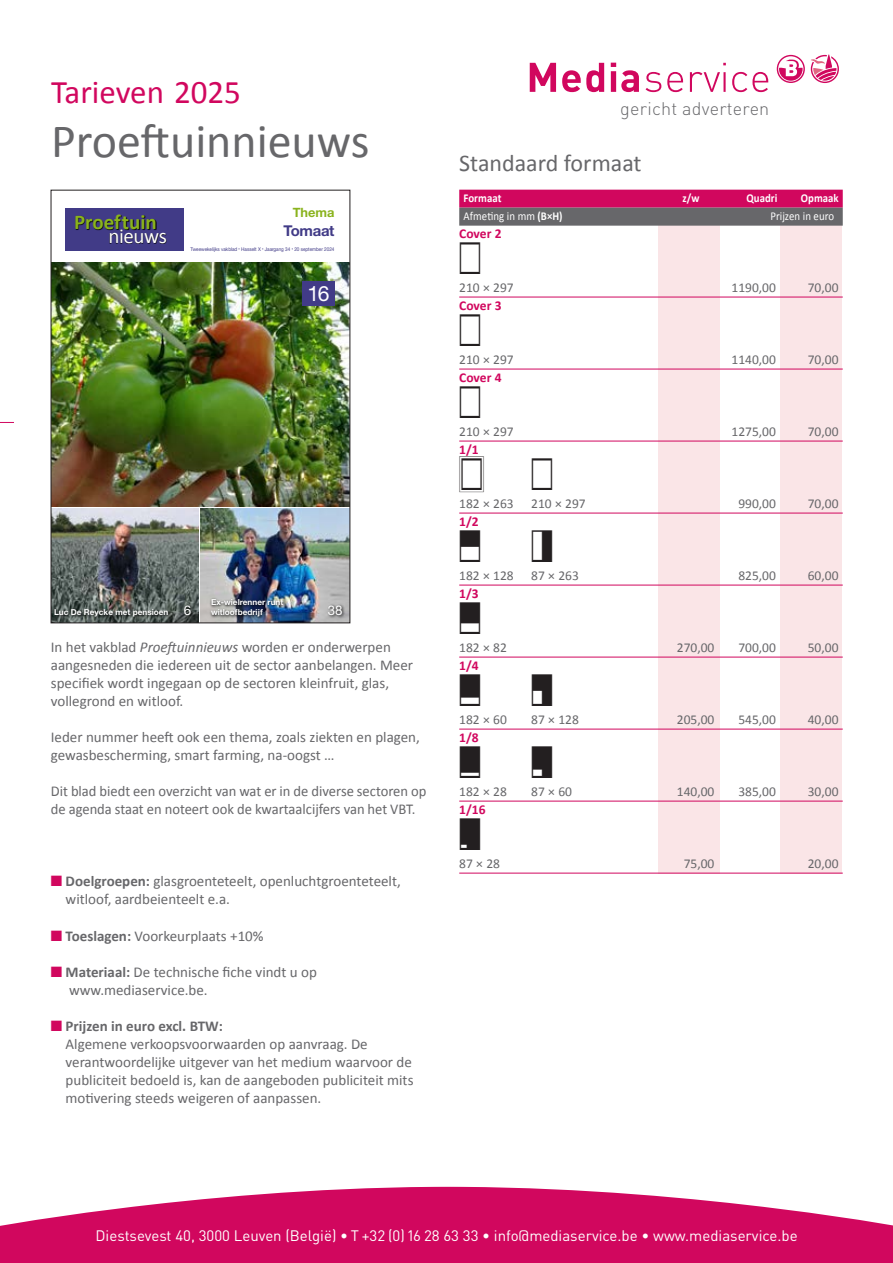
<style>
.page{position:relative;width:893px;height:1263px;background:#fff}
.page>*{position:absolute;margin:0;border:0;box-sizing:border-box;transform-origin:0 0}
.t1{font:48px "Calibri";color:#67676a}
.t2{font:45px "Media Service Formaten";color:#231f20;scale:.9 1}
.t3{font:33px "Calibri";color:#d1075e}
.t4{font:24px "Calibri";color:#67676a}
.t5{font:700 21px "Calibri";letter-spacing:-.005em;color:#8ab31d}
.t6{font:21px "Calibri";letter-spacing:-.02em;color:#fff}
.t7{font:21px "Helvetica Neue LT Std";color:#fff}
.t8{font:300 18px "DINOT";letter-spacing:.015em;color:#67676a}
.t9{font:15px/18px "Calibri";color:#67676a}
.t10{font:15px "DINOT";color:#fff}
.t11{font:700 14.85px "Helvetica Neue LT Std";letter-spacing:-.02em;color:#413b87}
.t12{font:13.5px "Calibri";color:#67676a}
.t13{font:700 13.5px "Calibri";color:#d1075e}
.t14{font:13.35px "Helvetica Neue LT Std";color:#fff}
.t15{font:700 12.9px "Helvetica Neue LT Std";color:#8ab31d}
.t16{font:12px "Calibri";letter-spacing:.005em;color:#fff;scale:.9 1}
.t17{font:700 12px "Calibri";letter-spacing:.005em;color:#fff;scale:.9 1}
.t18{font:700 8.25px/9.9px "Helvetica Neue LT Std";color:#fff}
.t19{font:5.1px "Helvetica Neue LT Std";color:#413b87;scale:.9 1}
.s1{font-weight:400;font-size:13.35px}
.s2{font-style:italic}
.s3{color:#d1075e}
.s4{font-weight:700}
</style>
<div class="page">
<svg style="left:0;top:1187px;width:893px;height:76px;fill:#d1075e"></svg>
<svg style="left:530px;top:63px;width:26px;height:29px"></svg>
<svg style="left:562px;top:63px;width:42px;height:29px"></svg>
<svg style="left:611px;top:63px;width:28px;height:29px"></svg>
<svg style="left:646px;top:72px;width:15px;height:20px"></svg>
<svg style="left:667px;top:72px;width:16px;height:20px"></svg>
<svg style="left:690px;top:72px;width:30px;height:20px"></svg>
<hr style="left:723px;top:72px;width:3px;height:20px;background:#d1075e">
<svg style="left:732px;top:72px;width:36px;height:20px"></svg>
<svg style="left:777px;top:54px;width:62px;height:29px"></svg>
<svg style="left:0;top:422px;width:14px;height:1px"></svg>
<div style="left:659px;top:208px;width:61px;height:666px;background:#fae5e7"></div>
<div style="left:781px;top:208px;width:61px;height:666px;background:#fae5e7"></div>
<div style="left:459px;top:190px;width:384px;height:18px;background:#d1075e"></div>
<div style="left:459px;top:208px;width:384px;height:18px;background:#67676a"></div>
<hr style="left:459px;top:297px;width:384px;height:1px;background:#d1075e">
<hr style="left:459px;top:369px;width:384px;height:1px;background:#d1075e">
<hr style="left:459px;top:441px;width:384px;height:1px;background:#d1075e">
<hr style="left:459px;top:513px;width:384px;height:1px;background:#d1075e">
<hr style="left:459px;top:585px;width:384px;height:1px;background:#d1075e">
<hr style="left:459px;top:657px;width:384px;height:1px;background:#d1075e">
<hr style="left:459px;top:729px;width:384px;height:1px;background:#d1075e">
<hr style="left:459px;top:801px;width:384px;height:1px;background:#d1075e">
<hr style="left:459px;top:873px;width:384px;height:1px;background:#d1075e">
<img style="left:53px;top:263px;width:295px;height:243px">
<div style="left:65px;top:208px;width:118px;height:43px;background:#413b87"></div>
<svg style="left:75px;top:215px;width:82px;height:16px"></svg>
<svg style="left:110px;top:229px;width:57px;height:15px"></svg>
<div style="left:302px;top:281px;width:33px;height:25px;background:#413b87"></div>
<img style="left:53px;top:508px;width:146px;height:113px">
<img style="left:201px;top:508px;width:147px;height:113px">
<svg style="left:183px;top:603px;width:12px;height:16px"></svg>
<svg style="left:327px;top:603px;width:19px;height:16px"></svg>
<svg style="left:53px;top:607px;width:119px;height:13px;background:#49514e"></svg>
<img style="left:210px;top:597px;width:77px;height:23px">
<div style="left:51px;top:190px;width:299px;height:433px;border:1px solid #231f20"></div>
<h3 class="t3" style="left:51px;top:70px;width:192px">Tarieven 2025</h3>
<h1 class="t1" style="left:51px;top:108px;width:320px">Proeftuinnieuws</h1>
<h3 class="t5" style="left:74px;top:208px;width:84px">Proeftuin</h3>
<h3 class="t6" style="left:109px;top:221px;width:60px">nieuws</h3>
<p class="t15" style="left:293px;top:205px;width:43px">Thema</p>
<p class="t11" style="left:284px;top:221px;width:52px">Tomaat</p>
<p class="t19" style="left:191px;top:246px;width:161px">Tweewekelijks vakblad <sup>•</sup> Hasselt X <sup>•</sup> Jaargang 34 <sup>•</sup> 20 september 2024</p>
<h3 class="t7" style="left:307px;top:281px;width:23px">16</h3>
<p class="t18" style="left:211px;top:597px;width:74px">Ex-wielrenner runt witloofbedrijf</p>
<p class="t18" style="left:54px;top:606px;width:139px">Luc De Reycke met pensioen <span class="s1">6</span></p>
<p class="t14" style="left:328px;top:602px;width:16px">38</p>
<p class="t9" style="left:51px;top:638px;width:364px">In het vakblad <span class="s2">Proeftuinnieuws</span> worden er onderwerpen aangesneden die iedereen uit de sector aanbelangen. Meer specifiek wordt ingegaan op de sectoren kleinfruit, glas, vollegrond en witloof.</p>
<p class="t9" style="left:51px;top:728px;width:371px">Ieder nummer heeft ook een thema, zoals ziekten en plagen, gewasbescherming, smart farming, na-oogst …</p>
<p class="t9" style="left:51px;top:782px;width:377px">Dit blad biedt een overzicht van wat er in de diverse sectoren op de agenda staat en noteert ook de kwartaalcijfers van het VBT.</p>
<p class="t9" style="left:66px;top:872px;width:337px;text-indent:-15px"><span class="s3">■</span> <span class="s4">Doelgroepen:</span> glasgroenteteelt, openluchtgroenteteelt, witloof, aardbeienteelt e.a.</p>
<p class="t9" style="left:51px;top:926px;width:214px"><span class="s3">■</span> <span class="s4">Toeslagen:</span> Voorkeurplaats +10%</p>
<p class="t9" style="left:69px;top:962px;width:249px;text-indent:-18px"><span class="s3">■</span> <span class="s4">Materiaal:</span> De technische fiche vindt u op www.mediaservice.be.</p>
<p class="t9" style="left:66px;top:1016px;width:349px;text-indent:-15px"><span class="s3">■</span> <span class="s4">Prijzen in euro excl. BTW:<br></span>Algemene verkoopsvoorwaarden op aanvraag. De verantwoordelijke uitgever van het medium waarvoor de publiciteit bedoeld is, kan de aangeboden publiciteit mits motivering steeds weigeren of aanpassen.</p>
<p class="t8" style="left:620px;top:98px;width:151px">gericht adverteren</p>
<h3 class="t4" style="left:459px;top:146px;width:184px">Standaard formaat</h3>
<p class="t17" style="left:463px;top:190px;width:44px">Formaat</p>
<p class="t17" style="left:682px;top:190px;width:20px">z/w</p>
<p class="t17" style="left:746px;top:190px;width:36px">Quadri</p>
<p class="t17" style="left:801px;top:190px;width:44px">Opmaak</p>
<p class="t16" style="left:463px;top:208px;width:112px">Afmeting in mm <span class="s4">(B×H)</span></p>
<p class="t16" style="left:770px;top:208px;width:72px">Prijzen in euro</p>
<p class="t13" style="left:459px;top:224px;width:44px">Cover 2</p>
<h2 class="t2" style="left:459px;top:233px;width:26px">A</h2>
<p class="t12" style="left:459px;top:279px;width:56px">210 × 297</p>
<p class="t13" style="left:459px;top:296px;width:44px">Cover 3</p>
<h2 class="t2" style="left:459px;top:305px;width:26px">A</h2>
<p class="t12" style="left:459px;top:351px;width:56px">210 × 297</p>
<p class="t13" style="left:459px;top:368px;width:44px">Cover 4</p>
<h2 class="t2" style="left:459px;top:377px;width:26px">A</h2>
<p class="t12" style="left:459px;top:423px;width:56px">210 × 297</p>
<p class="t13" style="left:459px;top:440px;width:21px">1/1</p>
<h2 class="t2" style="left:459px;top:449px;width:106px">a A</h2>
<p class="t12" style="left:459px;top:495px;width:56px">182 × 263</p>
<p class="t12" style="left:531px;top:495px;width:56px">210 × 297</p>
<p class="t13" style="left:459px;top:512px;width:21px">1/2</p>
<h2 class="t2" style="left:459px;top:521px;width:106px">B C</h2>
<p class="t12" style="left:459px;top:567px;width:56px">182 × 128</p>
<p class="t12" style="left:531px;top:567px;width:49px">87 × 263</p>
<p class="t13" style="left:459px;top:584px;width:21px">1/3</p>
<h2 class="t2" style="left:459px;top:593px;width:26px">D</h2>
<p class="t12" style="left:459px;top:639px;width:49px">182 × 82</p>
<p class="t13" style="left:459px;top:656px;width:21px">1/4</p>
<h2 class="t2" style="left:459px;top:665px;width:106px">E F</h2>
<p class="t12" style="left:459px;top:711px;width:49px">182 × 60</p>
<p class="t12" style="left:531px;top:711px;width:49px">87 × 128</p>
<p class="t13" style="left:459px;top:728px;width:21px">1/8</p>
<h2 class="t2" style="left:459px;top:737px;width:106px">G H</h2>
<p class="t12" style="left:459px;top:783px;width:49px">182 × 28</p>
<p class="t12" style="left:531px;top:783px;width:42px">87 × 60</p>
<p class="t13" style="left:459px;top:800px;width:28px">1/16</p>
<h2 class="t2" style="left:459px;top:809px;width:26px">S</h2>
<p class="t12" style="left:459px;top:855px;width:42px">87 × 28</p>
<p class="t12" style="left:732px;top:279px;width:46px">1190,00</p>
<p class="t12" style="left:808px;top:279px;width:32px">70,00</p>
<p class="t12" style="left:732px;top:351px;width:46px">1140,00</p>
<p class="t12" style="left:808px;top:351px;width:32px">70,00</p>
<p class="t12" style="left:732px;top:423px;width:46px">1275,00</p>
<p class="t12" style="left:808px;top:423px;width:32px">70,00</p>
<p class="t12" style="left:738px;top:495px;width:39px">990,00</p>
<p class="t12" style="left:808px;top:495px;width:32px">70,00</p>
<p class="t12" style="left:738px;top:567px;width:39px">825,00</p>
<p class="t12" style="left:808px;top:567px;width:32px">60,00</p>
<p class="t12" style="left:677px;top:638px;width:39px">270,00</p>
<p class="t12" style="left:738px;top:638px;width:39px">700,00</p>
<p class="t12" style="left:808px;top:638px;width:32px">50,00</p>
<p class="t12" style="left:677px;top:710px;width:39px">205,00</p>
<p class="t12" style="left:738px;top:710px;width:39px">545,00</p>
<p class="t12" style="left:808px;top:710px;width:32px">40,00</p>
<p class="t12" style="left:677px;top:782px;width:39px">140,00</p>
<p class="t12" style="left:738px;top:782px;width:39px">385,00</p>
<p class="t12" style="left:808px;top:782px;width:32px">30,00</p>
<p class="t12" style="left:684px;top:854px;width:32px">75,00</p>
<p class="t12" style="left:808px;top:854px;width:32px">20,00</p>
<p class="t10" style="left:96px;top:1226px;width:704px">Diestsevest 40, 3000 Leuven (België) • T +32 (0)16 28 63 33 • info@mediaservice.be • www.mediaservice.be</p>
</div>
